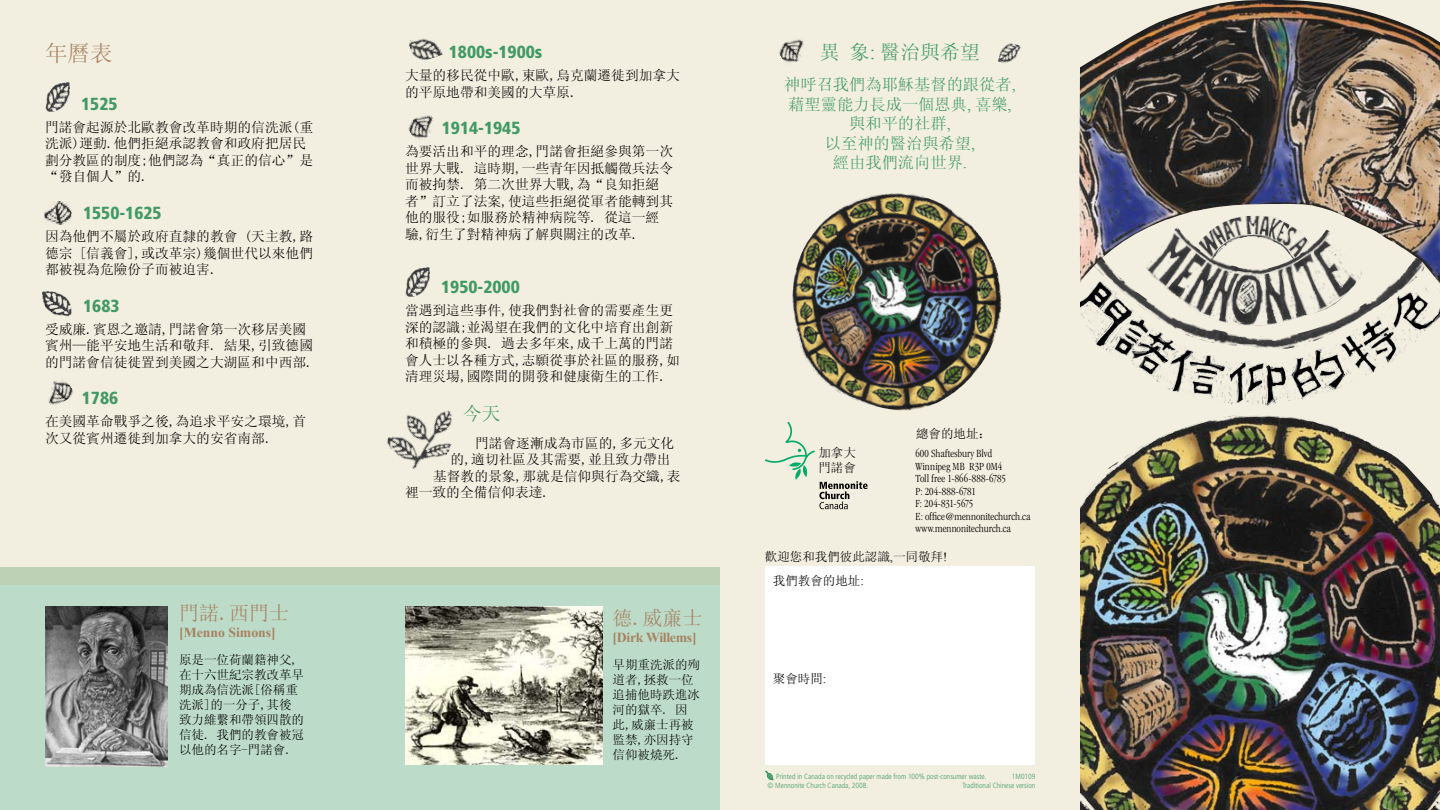
<style>
.page{position:relative;width:1440px;height:810px;background:#fff}
.page>*{position:absolute;margin:0;border:0;box-sizing:border-box;transform-origin:0 0}
.t1{font:22.5px "Sim Sun";color:#a68361}
.t2{font:20px "Sim Sun";color:#a68361}
.t3{font:20px "Sim Sun";color:#419966}
.t4{font:18.75px "Sim Sun";color:#419966}
.t5{font:900 condensed 17.5px "Frutiger";color:#419966}
.t6{font:16.25px/19.5px "Sim Sun";color:#419966;text-align:center}
.t7{font:13.75px/16.5px "Sim Sun";color:#000}
.t8{font:700 13.75px "Times New Roman";letter-spacing:-.01em;color:#a68361}
.t9{font:12.5px/15px "Sim Sun";color:#000}
.t10{font:300 condensed 11.25px/12.5px "Garamond";letter-spacing:.01em;color:#000}
.t11{font:300 condensed 7.5px "Frutiger";color:#419966}
.s1{font-family:"Times New Roman"}
</style>
<div class="page">
<div style="left:720px;top:0;width:720px;height:810px;background:#f3efe0"></div>
<div style="left:0;top:567px;width:720px;height:243px;background:#bcdbc9"></div>
<div style="left:0;top:0;width:720px;height:585px;background:#f3efe0"></div>
<img style="left:792px;top:193px;width:209px;height:218px">
<img style="left:45px;top:82px;width:25px;height:29px">
<img style="left:45px;top:202px;width:27px;height:22px">
<img style="left:43px;top:291px;width:29px;height:25px">
<img style="left:48px;top:380px;width:25px;height:25px">
<img style="left:409px;top:38px;width:34px;height:22px">
<img style="left:408px;top:115px;width:25px;height:25px">
<img style="left:405px;top:267px;width:25px;height:29px">
<img style="left:387px;top:410px;width:65px;height:59px">
<img style="left:405px;top:606px;width:197px;height:159px">
<img style="left:1080px;top:415px;width:360px;height:395px">
<img style="left:1079px;top:0;width:361px;height:277px">
<div style="left:765px;top:567px;width:270px;height:198px;background:#fff"></div>
<img style="left:45px;top:606px;width:123px;height:160px">
<img style="left:779px;top:39px;width:25px;height:25px">
<img style="left:998px;top:43px;width:23px;height:20px">
<svg style="left:765px;top:771px;width:8px;height:10px"></svg>
<svg style="left:765px;top:422px;width:103px;height:87px"></svg>
<img style="left:1197px;top:213px;width:112px;height:12px">
<img style="left:1145px;top:225px;width:217px;height:52px">
<img style="left:1080px;top:277px;width:360px;height:129px">
<h1 class="t1" style="left:45px;top:42px;width:69px">年曆表</h1>
<p class="t5" style="left:81px;top:93px;width:38px">1525</p>
<p class="t7" style="left:45px;top:119px;width:270px">門諾會起源於北歐教會改革時期的信洗派(重洗派)運動.他們拒絕承認教會和政府把居民劃分教區的制度;他們認為“真正的信心”是“發自個人”的.</p>
<p class="t5" style="left:83px;top:202px;width:80px">1550-1625</p>
<p class="t7" style="left:45px;top:228px;width:270px;text-align:justify">因為他們不屬於政府直隸的教會 (天主教,路德宗 [信義會],或改革宗)幾個世代以來他們都被視為危險份子而被迫害.</p>
<p class="t5" style="left:83px;top:295px;width:38px">1683</p>
<p class="t7" style="left:45px;top:321px;width:270px">受威廉.賓恩之邀請,門諾會第一次移居美國賓州—能平安地生活和敬拜. 結果,引致德國的門諾會信徒徙置到美國之大湖區和中西部.</p>
<p class="t5" style="left:82px;top:388px;width:38px">1786</p>
<p class="t7" style="left:45px;top:413px;width:263px">在美國革命戰爭之後,為追求平安之環境,首次又從賓州遷徙到加拿大的安省南部.</p>
<h2 class="t2" style="left:179px;top:603px;width:111px">門諾.西門士</h2>
<p class="t8" style="left:179px;top:623px;width:98px">[Menno Simons]</p>
<p class="t9" style="left:179px;top:652px;width:126px">原是一位荷蘭籍神父,在十六世紀宗教改革早期成為信洗派[俗稱重洗派]的一分子,其後致力維繫和帶領四散的信徒. 我們的教會被冠以他的名字-門諾會.</p>
<p class="t5" style="left:449px;top:42px;width:95px">1800s-1900s</p>
<p class="t7" style="left:405px;top:67px;width:276px">大量的移民從中歐,東歐,烏克蘭遷徙到加拿大的平原地帶和美國的大草原.</p>
<p class="t5" style="left:442px;top:118px;width:80px">1914-1945</p>
<p class="t7" style="left:405px;top:143px;width:270px">為要活出和平的理念,門諾會拒絕參與第一次世界大戰. 這時期,一些青年因抵觸徵兵法令而被拘禁. 第二次世界大戰,為“良知拒絕者”訂立了法案,使這些拒絕從軍者能轉到其他的服役;如服務於精神病院等. 從這一經驗,衍生了對精神病了解與關注的改革.</p>
<p class="t5" style="left:441px;top:276px;width:80px">1950-2000</p>
<p class="t7" style="left:405px;top:302px;width:276px">當遇到這些事件,使我們對社會的需要產生更深的認識;並渴望在我們的文化中培育出創新和積極的參與. 過去多年來,成千上萬的門諾會人士以各種方式,志願從事於社區的服務,如清理災場,國際間的開發和健康衛生的工作.</p>
<h3 class="t4" style="left:463px;top:404px;width:39px">今天</h3>
<p class="t7" style="left:475px;top:435px;width:201px">門諾會逐漸成為市區的,多元文化</p>
<p class="t7" style="left:451px;top:451px;width:221px">的,適切社區及其需要,並且致力帶出</p>
<p class="t7" style="left:433px;top:468px;width:249px">基督教的景象,那就是信仰與行為交織,表</p>
<p class="t7" style="left:405px;top:484px;width:146px">裡一致的全備信仰表達.</p>
<h2 class="t2" style="left:612px;top:608px;width:91px">德.威亷士</h2>
<p class="t8" style="left:612px;top:628px;width:86px">[Dirk Willems]</p>
<p class="t9" style="left:612px;top:657px;width:89px">早期重洗派的殉道者,拯救一位追捕他時跌進冰河的獄卒. 因此,威亷士再被監禁,亦因持守信仰被燒死.</p>
<h2 class="t3" style="left:820px;top:42px;width:162px">異 象<span class="s1">:</span> 醫治與希望</h2>
<p class="t6" style="left:784px;top:74px;width:233px">神呼召我們為耶穌基督的跟從者<span class="s1">,</span>藉聖靈能力長成一個恩典<span class="s1">,</span> 喜樂<span class="s1">,</span>與和平的社群<span class="s1">,<br></span>以至神的醫治與希望<span class="s1">,<br></span>經由我們流向世界<span class="s1">.</span></p>
<p class="t9" style="left:818px;top:445px;width:39px">加拿大門諾會</p>
<p class="t9" style="left:916px;top:426px;width:76px">總會的地址：</p>
<p class="t10" style="left:915px;top:448px;width:117px">600 Shaftesbury Blvd<br>Winnipeg MB R3P 0M4<br>Toll free 1-866-888-6785<br>P: 204-888-6781<br>F: 204-831-5675<br>E: office@mennonitechurch.ca www.mennonitechurch.ca</p>
<p class="t9" style="left:773px;top:545px;width:176px;line-height:23.6px;text-indent:-8px">歡迎您和我們彼此認識<span class="s1">,</span>一同敬拜<span class="s1">!</span>我們教會的地址<span class="s1">:</span></p>
<p class="t9" style="left:773px;top:671px;width:55px">聚會時間<span class="s1">:</span></p>
<p class="t11" style="left:776px;top:773px;width:211px">Printed in Canada on recycled paper made from 100% post-consumer waste.</p>
<p class="t11" style="left:1012px;top:773px;width:25px">1M0109</p>
<p class="t11" style="left:768px;top:782px;width:102px">© Mennonite Church Canada, 2008.</p>
<p class="t11" style="left:963px;top:782px;width:74px">Traditional Chinese version</p>
</div>
